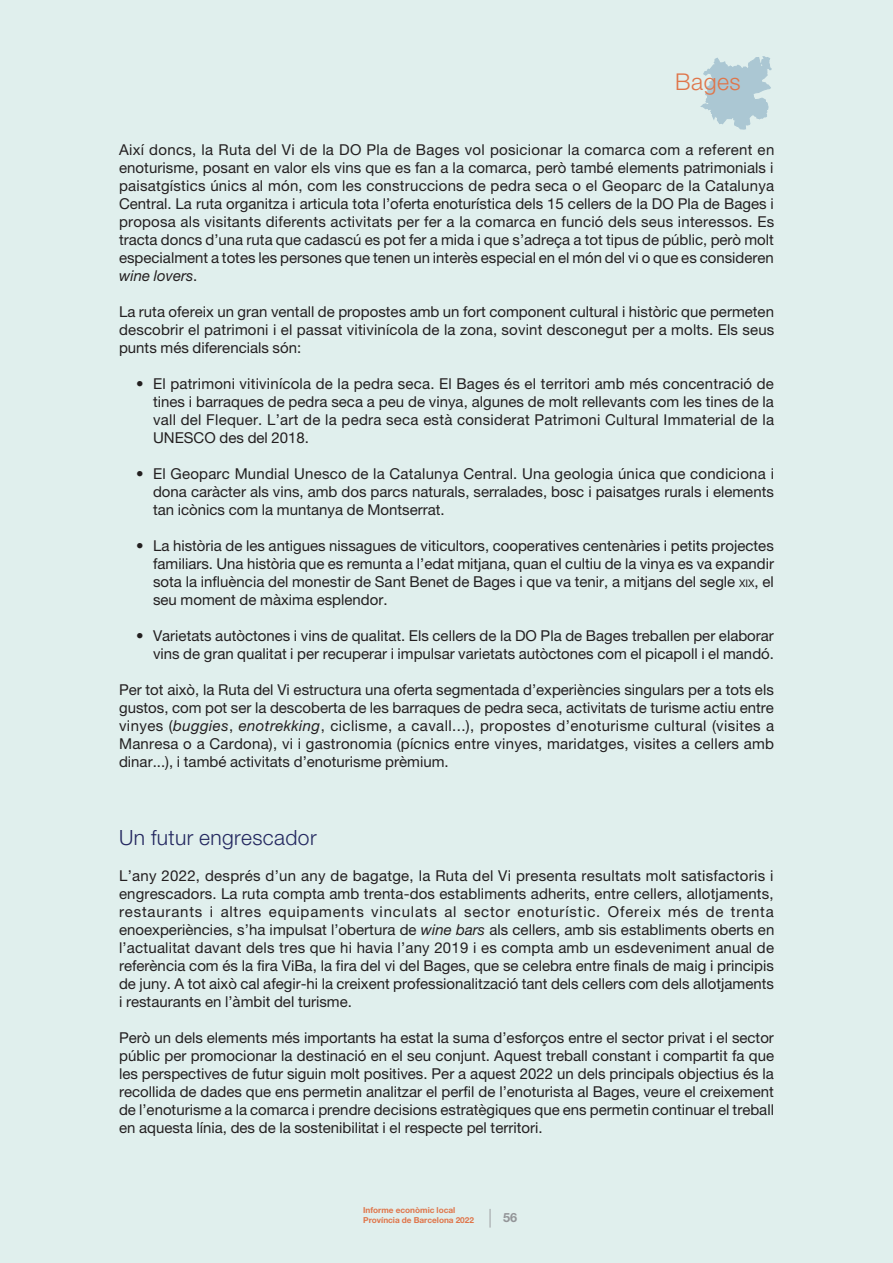
<style>
.page{position:relative;width:893px;height:1263px;background:#e0efed}
.page>*{position:absolute;margin:0;border:0;box-sizing:border-box;transform-origin:0 0}
.t1{font:300 23.1px "Helvetica Neue LT Std";letter-spacing:.02em;color:#df754a}
.t2{font:300 21px "Helvetica Neue LT Std";letter-spacing:.02em;color:#242860}
.t3{font:15px/18px "Helvetica Neue LT Std";color:#231f20;text-align:justify}
.t4{font:700 12.75px "Helvetica Neue LT Std";color:#939598}
.t5{font:700 8.25px/9.9px "Helvetica Neue LT Std";color:#df754a}
.s1{font-style:italic}
.s2{font-size:10.5px}
</style>
<div class="page">
<svg style="left:490px;top:1209px;width:1px;height:18px"></svg>
<svg style="left:700px;top:56px;width:72px;height:74px"></svg>
<h1 class="t1" style="left:675px;top:68px;width:67px">Bages</h1>
<p class="t3" style="left:119px;top:141px;width:657px">Així doncs, la Ruta del Vi de la DO Pla de Bages vol posicionar la comarca com a referent en enoturisme, posant en valor els vins que es fan a la comarca, però també elements patrimonials i paisatgístics únics al món, com les construccions de pedra seca o el Geoparc de la Catalunya Central. La ruta organitza i articula tota l’oferta enoturística dels 15 cellers de la DO Pla de Bages i proposa als visitants diferents activitats per fer a la comarca en funció dels seus interessos. Es tracta doncs d’una ruta que cadascú es pot fer a mida i que s’adreça a tot tipus de públic, però molt especialment a totes les persones que tenen un interès especial en el món del vi o que es consideren <span class="s1">wine lovers</span>.</p>
<p class="t3" style="left:119px;top:303px;width:657px">La ruta ofereix un gran ventall de propostes amb un fort component cultural i històric que permeten descobrir el patrimoni i el passat vitivinícola de la zona, sovint desconegut per a molts. Els seus punts més diferencials són:</p>
<p class="t3" style="left:153px;top:375px;width:622px;text-indent:-17px">• El patrimoni vitivinícola de la pedra seca. El Bages és el territori amb més concentració de tines i barraques de pedra seca a peu de vinya, algunes de molt rellevants com les tines de la vall del Flequer. L’art de la pedra seca està considerat Patrimoni Cultural Immaterial de la UNESCO des del 2018.</p>
<p class="t3" style="left:153px;top:465px;width:622px;text-indent:-17px">• El Geoparc Mundial Unesco de la Catalunya Central. Una geologia única que condiciona i dona caràcter als vins, amb dos parcs naturals, serralades, bosc i paisatges rurals i elements tan icònics com la muntanya de Montserrat.</p>
<p class="t3" style="left:153px;top:537px;width:622px;text-indent:-17px">• La història de les antigues nissagues de viticultors, cooperatives centenàries i petits projectes familiars. Una història que es remunta a l’edat mitjana, quan el cultiu de la vinya es va expandir sota la influència del monestir de Sant Benet de Bages i que va tenir, a mitjans del segle <span class="s2">xix</span>, el seu moment de màxima esplendor.</p>
<p class="t3" style="left:136px;top:627px;width:639px;text-align:right">• Varietats autòctones i vins de qualitat. Els cellers de la DO Pla de Bages treballen per elaborar vins de gran qualitat i per recuperar i impulsar varietats autòctones com el picapoll i el mandó.</p>
<p class="t3" style="left:119px;top:681px;width:657px">Per tot això, la Ruta del Vi estructura una oferta segmentada d’experiències singulars per a tots els gustos, com pot ser la descoberta de les barraques de pedra seca, activitats de turisme actiu entre vinyes (<span class="s1">buggies</span>, <span class="s1">enotrekking</span>, ciclisme, a cavall...), propostes d’enoturisme cultural (visites a Manresa o a Cardona), vi i gastronomia (pícnics entre vinyes, maridatges, visites a cellers amb dinar...), i també activitats d’enoturisme prèmium.</p>
<h2 class="t2" style="left:119px;top:824px;width:199px">Un futur engrescador</h2>
<p class="t3" style="left:119px;top:867px;width:657px">L’any 2022, després d’un any de bagatge, la Ruta del Vi presenta resultats molt satisfactoris i engrescadors. La ruta compta amb trenta-dos establiments adherits, entre cellers, allotjaments, restaurants i altres equipaments vinculats al sector enoturístic. Ofereix més de trenta enoexperiències, s’ha impulsat l’obertura de <span class="s1">wine bars</span> als cellers, amb sis establiments oberts en l’actualitat davant dels tres que hi havia l’any 2019 i es compta amb un esdeveniment anual de referència com és la fira ViBa, la fira del vi del Bages, que se celebra entre finals de maig i principis de juny. A tot això cal afegir-hi la creixent professionalització tant dels cellers com dels allotjaments i restaurants en l’àmbit del turisme.</p>
<p class="t3" style="left:119px;top:1029px;width:657px">Però un dels elements més importants ha estat la suma d’esforços entre el sector privat i el sector públic per promocionar la destinació en el seu conjunt. Aquest treball constant i compartit fa que les perspectives de futur siguin molt positives. Per a aquest 2022 un dels principals objectius és la recollida de dades que ens permetin analitzar el perfil de l’enoturista al Bages, veure el creixement de l’enoturisme a la comarca i prendre decisions estratègiques que ens permetin continuar el treball en aquesta línia, des de la sostenibilitat i el respecte pel territori.</p>
<p class="t5" style="left:363px;top:1205px;width:112px">Informe econòmic local<br>Província de Barcelona 2022</p>
<p class="t4" style="left:503px;top:1209px;width:16px">56</p>
</div>
